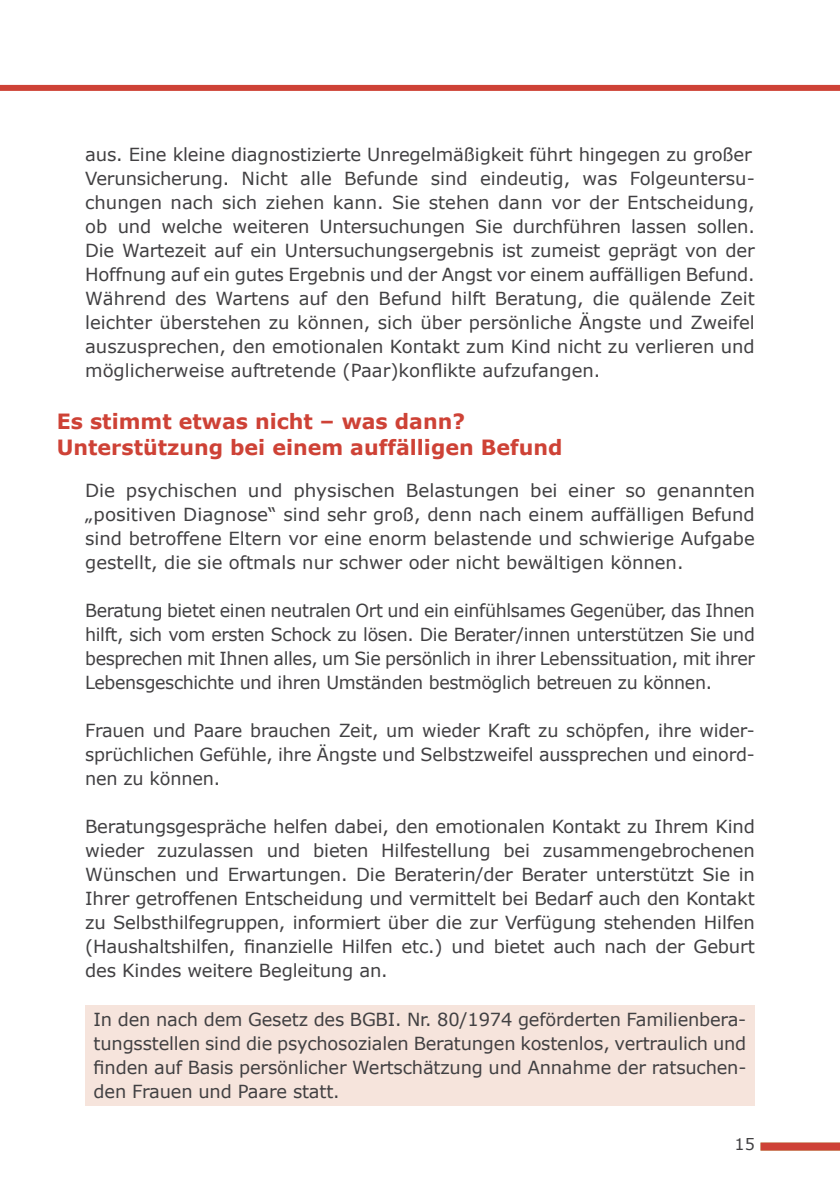
<style>
.page{position:relative;width:840px;height:1191px;background:#fff}
.page>*{position:absolute;margin:0;border:0;box-sizing:border-box;transform-origin:0 0}
.t1{font:700 21px/26px "Verdana";color:#ce4236}
.t2{font:18px/24px "Verdana";letter-spacing:-.01em;color:#414042;text-align:justify}
.t3{font:16px "Verdana";color:#414042}
</style>
<div class="page">
<div style="left:85px;top:1005px;width:669px;height:101px;background:#f6e4dc"></div>
<div style="left:0;top:85px;width:839px;height:6px;background:#ce4236"></div>
<div style="left:764px;top:1142px;width:75px;height:8px;background:#ce4236"></div>
<p class="t2" style="left:85px;top:142px;width:671px;text-align:left">aus. Eine kleine diagnostizierte Unregelmäßigkeit führt hingegen zu großer Verunsicherung. Nicht alle Befunde sind eindeutig, was Folgeuntersu&shy;chungen nach sich ziehen kann. Sie stehen dann vor der Entscheidung, ob und welche weiteren Untersuchungen Sie durchführen lassen sollen.<br>Die Wartezeit auf ein Untersuchungsergebnis ist zumeist geprägt von der Hoffnung auf ein gutes Ergebnis und der Angst vor einem auffälligen Befund.<br>Während des Wartens auf den Befund hilft Beratung, die quälende Zeit leichter überstehen zu können, sich über persönliche Ängste und Zweifel auszusprechen, den emotionalen Kontakt zum Kind nicht zu verlieren und möglicherweise auftretende (Paar)konflikte aufzufangen.</p>
<p class="t1" style="left:57px;top:409px;width:507px">Es stimmt etwas nicht – was dann?<br>Unterstützung bei einem auffälligen Befund</p>
<p class="t2" style="left:85px;top:478px;width:671px">Die psychischen und physischen Belastungen bei einer so genannten „positiven Diagnose“ sind sehr groß, denn nach einem auffälligen Befund sind betroffene Eltern vor eine enorm belastende und schwierige Aufgabe gestellt, die sie oftmals nur schwer oder nicht bewältigen können.</p>
<p class="t2" style="left:85px;top:598px;width:671px">Beratung bietet einen neutralen Ort und ein einfühlsames Gegenüber, das Ihnen hilft, sich vom ersten Schock zu lösen. Die Berater/innen unterstützen Sie und besprechen mit Ihnen alles, um Sie persönlich in ihrer Lebenssituation, mit ihrer Lebensgeschichte und ihren Umständen bestmöglich betreuen zu können.</p>
<p class="t2" style="left:85px;top:718px;width:671px">Frauen und Paare brauchen Zeit, um wieder Kraft zu schöpfen, ihre wider&shy;sprüchlichen Gefühle, ihre Ängste und Selbstzweifel aussprechen und einord&shy;nen zu können.</p>
<p class="t2" style="left:85px;top:814px;width:671px">Beratungsgespräche helfen dabei, den emotionalen Kontakt zu Ihrem Kind wieder zuzulassen und bieten Hilfestellung bei zusammengebrochenen Wünschen und Erwartungen. Die Beraterin/der Berater unterstützt Sie in Ihrer getroffenen Entscheidung und vermittelt bei Bedarf auch den Kontakt zu Selbsthilfegruppen, informiert über die zur Verfügung stehenden Hilfen (Haushaltshilfen, finanzielle Hilfen etc.) und bietet auch nach der Geburt des Kindes weitere Begleitung an.</p>
<p class="t2" style="left:94px;top:1006px;width:654px">In den nach dem Gesetz des BGBI. Nr. 80/1974 geförderten Familienbera&shy;tungsstellen sind die psychosozialen Beratungen kostenlos, vertraulich und finden auf Basis persönlicher Wertschätzung und Annahme der ratsuchen&shy;den Frauen und Paare statt.</p>
<p class="t3" style="left:734px;top:1133px;width:22px">15</p>
</div>
